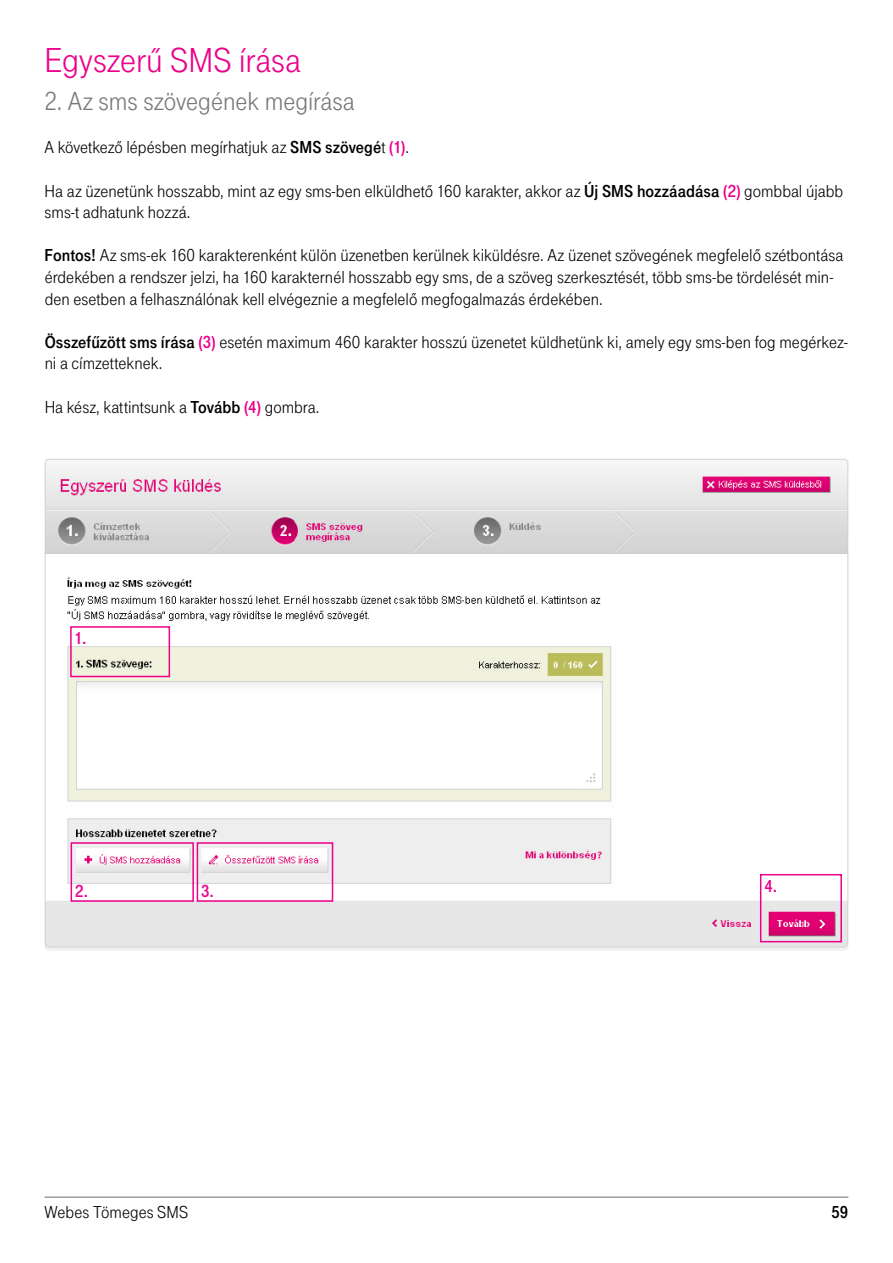
<style>
.page{position:relative;width:893px;height:1263px;background:#fff}
.page>*{position:absolute;margin:0;border:0;box-sizing:border-box;transform-origin:0 0}
.t1{font:36px "Tele Grotesk Norm";color:#ec008c}
.t2{font:27px "Tele Grotesk Norm";color:#77787b}
.t3{font:18px/21.6px "Tele Grotesk Norm";color:#000}
.t4{font:18px "Tele Grotesk Fett";color:#ec008c}
.t5{font:18px "Tele Grotesk Fett";color:#000}
.s1{font-family:"Tele Grotesk Fett"}
.s2{font-family:"Tele Grotesk Fett";color:#ec008c}
</style>
<div class="page">
<img style="left:45px;top:458px;width:803px;height:493px">
<div style="left:70px;top:626px;width:100px;height:51px;border:2px solid #ec008c"></div>
<div style="left:71px;top:842px;width:123px;height:60px;border:2px solid #ec008c"></div>
<div style="left:197px;top:842px;width:136px;height:60px;border:2px solid #ec008c"></div>
<div style="left:760px;top:874px;width:82px;height:68px;border:2px solid #ec008c"></div>
<hr style="left:45px;top:1196px;width:803px;height:2px;background:#999b9e">
<h1 class="t1" style="left:45px;top:40px;width:258px">Egyszerű SMS írása</h1>
<h2 class="t2" style="left:45px;top:86px;width:312px">2. Az sms szövegének megírása</h2>
<p class="t3" style="left:45px;top:137px;width:363px">A következő lépésben megírhatjuk az <span class="s1">SMS szövegé</span>t <span class="s2">(1)</span>.</p>
<p class="t3" style="left:45px;top:180px;width:800px">Ha az üzenetünk hosszabb, mint az egy sms-ben elküldhető 160 karakter, akkor az <span class="s1">Új SMS hozzáadása</span> <span class="s2">(2)</span> gombbal újabb sms-t adhatunk hozzá.</p>
<p class="t3" style="left:45px;top:245px;width:800px"><span class="s1">Fontos!</span> Az sms-ek 160 karakterenként külön üzenetben kerülnek kiküldésre. Az üzenet szövegének megfelelő szétbontása érdekében a rendszer jelzi, ha 160 karakternél hosszabb egy sms, de a szöveg szerkesztését, több sms-be tördelését min&shy;den esetben a felhasználónak kell elvégeznie a megfelelő megfogalmazás érdekében.</p>
<p class="t3" style="left:45px;top:331px;width:804px"><span class="s1">Összefűzött sms írása</span> <span class="s2">(3)</span> esetén maximum 460 karakter hosszú üzenetet küldhetünk ki, amely egy sms-ben fog megérkez&shy;ni a címzetteknek.</p>
<p class="t3" style="left:45px;top:396px;width:274px">Ha kész, kattintsunk a <span class="s1">Tovább</span> <span class="s2">(4)</span> gombra.</p>
<p class="t4" style="left:75px;top:628px;width:14px">1.</p>
<p class="t4" style="left:75px;top:881px;width:15px">2.</p>
<p class="t4" style="left:201px;top:881px;width:14px">3.</p>
<p class="t4" style="left:764px;top:876px;width:14px">4.</p>
<p class="t3" style="left:45px;top:1202px;width:145px">Webes Tömeges SMS</p>
<p class="t5" style="left:831px;top:1202px;width:18px">59</p>
</div>
